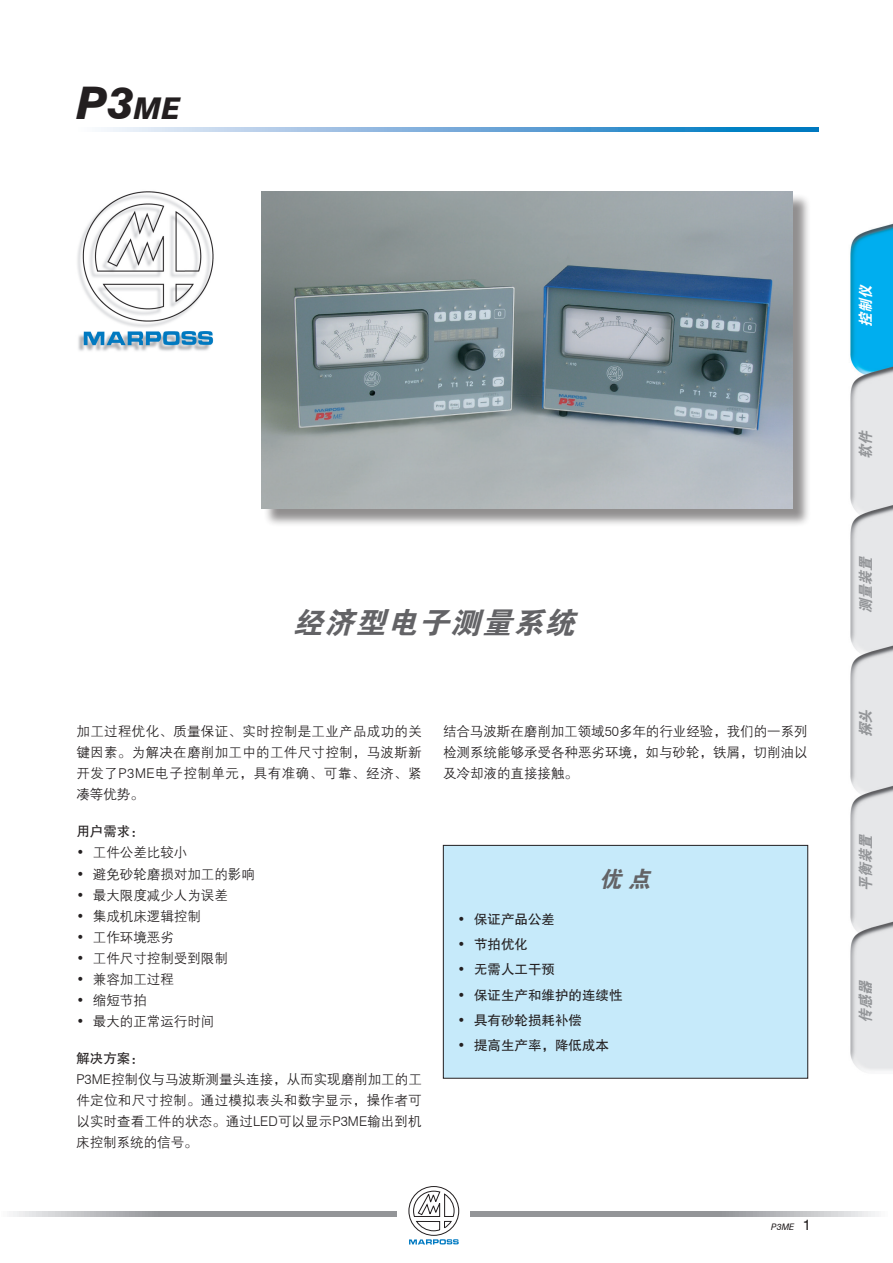
<style>
.page{position:relative;width:893px;height:1263px;background:#fff}
.page>*{position:absolute;margin:0;border:0;box-sizing:border-box;transform-origin:0 0}
.t1{font:italic 800 45px "Swiss 721 BT";color:#231f20}
.t2{font:italic 30px "FZDHTJW GB1 0";color:#636366}
.t3{font:italic 22.5px "FZDHTJW GB1 0";color:#636366}
.t4{font:italic 15px "FZDHTJW GB1 0";color:#939598;scale:.9 1}
.t5{font:italic 15px "FZDHTJW GB1 0";color:#fff;scale:.9 1}
.t6{font:13.5px/21px "FZZDXJW GB1 0";color:#231f20;text-align:justify}
.t7{font:13.5px "FZHTJW GB1 0";color:#231f20}
.t8{font:italic 9px "Swiss 721 BT";color:#231f20}
.s1{font-size:30px}
.s2{font-family:"Swiss 721 BT";font-weight:300}
.s3{font-family:"Swiss 721 BT"}
.s4{font-style:normal;font-size:15px}
</style>
<div class="page">
<img style="left:811px;top:127px;width:82px;height:944px">
<svg style="left:408px;top:1186px;width:51px;height:58px"></svg>
<svg style="left:13px;top:1211px;width:146px;height:5px"></svg>
<div style="left:159px;top:1211px;width:119px;height:5px;background:#939598"></div>
<div style="left:278px;top:1211px;width:119px;height:5px;background:#939598"></div>
<svg style="left:721px;top:1211px;width:154px;height:5px"></svg>
<div style="left:595px;top:1211px;width:126px;height:5px;background:#939598"></div>
<div style="left:470px;top:1211px;width:126px;height:5px;background:#939598"></div>
<div style="left:443px;top:845px;width:365px;height:233px;background:#c6eafa"></div>
<div style="left:443px;top:845px;width:365px;height:233px;border:1px solid #231f20"></div>
<svg style="left:101px;top:128px;width:718px;height:4px;background:#71adda"></svg>
<div style="left:263px;top:194px;width:548px;height:333px;background:#231f20;opacity:.5"></div>
<img style="left:261px;top:191px;width:532px;height:317px">
<img style="left:77px;top:191px;width:137px;height:160px">
<h1 class="t1" style="left:76px;top:76px;width:106px">P3<span class="s1">ME</span></h1>
<h2 class="t2" style="left:293px;top:606px;width:293px">经济型电子测量系统</h2>
<p class="t6" style="left:76px;top:721px;width:347px">加工过程优化、质量保证、实时控制是工业产品成功的关键因素。为解决在磨削加工中的工件尺寸控制，马波斯新开发了<span class="s2">P3ME</span>电子控制单元，具有准确、可靠、经济、紧凑等优势。</p>
<p class="t7" style="left:76px;top:824px;width:69px">用户需求：</p>
<p class="t6" style="left:76px;top:843px;width:112px"><span class="s2">•</span> 工件公差比较小</p>
<p class="t6" style="left:76px;top:864px;width:180px"><span class="s2">•</span> 避免砂轮磨损对加工的影响</p>
<p class="t6" style="left:76px;top:885px;width:153px"><span class="s2">•</span> 最大限度减少人为误差</p>
<p class="t6" style="left:76px;top:906px;width:126px"><span class="s2">•</span> 集成机床逻辑控制</p>
<p class="t6" style="left:76px;top:927px;width:99px"><span class="s2">•</span> 工作环境恶劣</p>
<p class="t6" style="left:76px;top:948px;width:153px"><span class="s2">•</span> 工件尺寸控制受到限制</p>
<p class="t6" style="left:76px;top:969px;width:99px"><span class="s2">•</span> 兼容加工过程</p>
<p class="t6" style="left:76px;top:990px;width:72px"><span class="s2">•</span> 缩短节拍</p>
<p class="t6" style="left:76px;top:1011px;width:139px"><span class="s2">•</span> 最大的正常运行时间</p>
<p class="t7" style="left:76px;top:1051px;width:69px">解决方案：</p>
<p class="t6" style="left:76px;top:1069px;width:347px"><span class="s2">P3ME</span>控制仪与马波斯测量头连接，从而实现磨削加工的工件定位和尺寸控制。通过模拟表头和数字显示，操作者可以实时查看工件的状态。通过<span class="s2">LED</span>可以显示<span class="s2">P3ME</span>输出到机床控制系统的信号。</p>
<p class="t6" style="left:443px;top:721px;width:366px">结合马波斯在磨削加工领域<span class="s2">50</span>多年的行业经验，我们的一系列检测系统能够承受各种恶劣环境，如与砂轮，铁屑，切削油以及冷却液的直接接触。</p>
<h3 class="t3" style="left:599px;top:866px;width:58px">优 点</h3>
<p class="t7" style="left:458px;top:912px;width:99px"><span class="s3">•</span> 保证产品公差</p>
<p class="t7" style="left:458px;top:937px;width:72px"><span class="s3">•</span> 节拍优化</p>
<p class="t7" style="left:458px;top:962px;width:99px"><span class="s3">•</span> 无需人工干预</p>
<p class="t7" style="left:458px;top:987px;width:166px"><span class="s3">•</span> 保证生产和维护的连续性</p>
<p class="t7" style="left:458px;top:1013px;width:126px"><span class="s3">•</span> 具有砂轮损耗补偿</p>
<p class="t7" style="left:458px;top:1038px;width:153px"><span class="s3">•</span> 提高生产率，降低成本</p>
<p class="t8" style="left:771px;top:1222px;width:41px">P3ME <span class="s4">1</span></p>
<p class="t5" style="left:857px;top:327px;width:52px;rotate:-90deg">控制仪</p>
<p class="t4" style="left:857px;top:459px;width:37px;rotate:-90deg">软件</p>
<p class="t4" style="left:857px;top:613px;width:68px;rotate:-90deg">测量装置</p>
<p class="t4" style="left:857px;top:737px;width:37px;rotate:-90deg">探头</p>
<p class="t4" style="left:857px;top:891px;width:68px;rotate:-90deg">平衡装置</p>
<p class="t4" style="left:857px;top:1023px;width:52px;rotate:-90deg">传感器</p>
</div>
